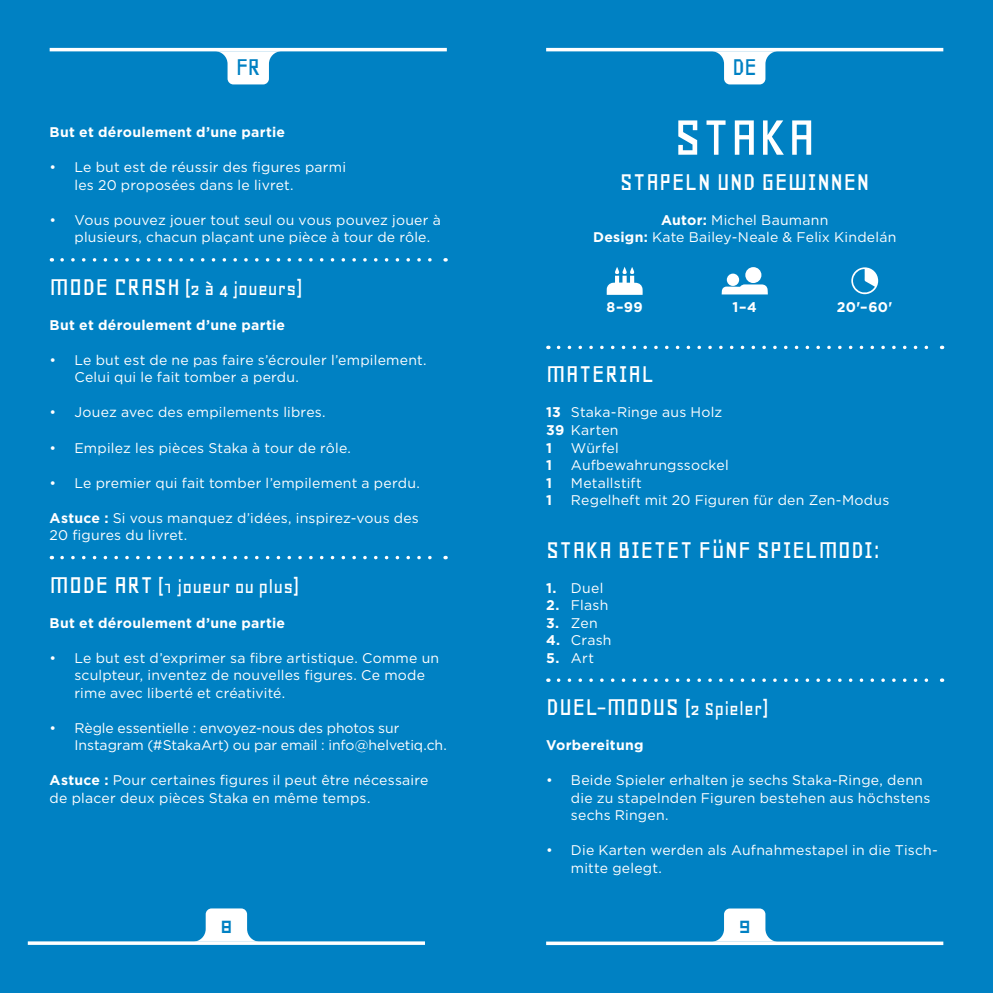
<style>
.page{position:relative;width:993px;height:993px;background:#fff}
.page>*{position:absolute;margin:0;border:0;box-sizing:border-box;transform-origin:0 0}
.t1{font:61.25px "Geo";letter-spacing:-.01em;color:#fff}
.t2{font:28px "Geo";color:#fff}
.t3{font:28px "Geo";color:#0081c3}
.t4{font:21px "Geo";color:#fff}
.t5{font:14px/17.5px "Gotham";letter-spacing:.015em;color:#fff}
.t6{font:700 14px "Gotham";letter-spacing:.02em;color:#fff}
.t7{font:14px/17.5px "Gotham";letter-spacing:-.005em;color:#fff}
.s1{font-size:28px}
.s2{font-size:24.5px}
.s3{font-weight:700}
.s4{font-size:21px}
</style>
<div class="page">
<div style="left:496px;top:0;width:496px;height:992px;background:#0081c3"></div>
<hr style="left:546px;top:48px;width:397px;height:3px;background:#fff">
<svg style="left:711px;top:51px;width:66px;height:33px"></svg>
<hr style="left:546px;top:941px;width:397px;height:3px;background:#fff">
<svg style="left:715px;top:908px;width:59px;height:33px"></svg>
<div style="left:0;top:0;width:496px;height:992px;background:#0081c3"></div>
<hr style="left:50px;top:48px;width:396px;height:3px;background:#fff">
<svg style="left:215px;top:51px;width:66px;height:33px"></svg>
<hr style="left:28px;top:941px;width:397px;height:3px;background:#fff">
<svg style="left:197px;top:908px;width:59px;height:33px"></svg>
<svg style="left:62px;top:258px;width:370px;height:3px"></svg>
<svg style="left:62px;top:555px;width:370px;height:4px"></svg>
<svg style="left:558px;top:345px;width:371px;height:4px"></svg>
<svg style="left:558px;top:678px;width:371px;height:3px"></svg>
<svg style="left:851px;top:267px;width:26px;height:27px"></svg>
<svg style="left:721px;top:284px;width:46px;height:10px"></svg>
<div style="left:745px;top:267px;width:16px;height:16px;background:#fff;border-radius:50%"></div>
<svg style="left:726px;top:273px;width:13px;height:13px"></svg>
<svg style="left:606px;top:267px;width:36px;height:28px"></svg>
<h2 class="t3" style="left:235px;top:52px;width:26px">FR</h2>
<h2 class="t3" style="left:732px;top:52px;width:26px">DE</h2>
<p class="t6" style="left:50px;top:123px;width:237px">But et déroulement d’une partie</p>
<p class="t5" style="left:74px;top:158px;width:273px;text-indent:-25px">• Le but est de réussir des figures parmi les 20 proposées dans le livret.</p>
<p class="t5" style="left:74px;top:211px;width:368px;text-indent:-25px">• Vous pouvez jouer tout seul ou vous pouvez jouer à plusieurs, chacun plaçant une pièce à tour de rôle.</p>
<h3 class="t4" style="left:50px;top:278px;width:253px"><span class="s1">MODE CRASH</span> <span class="s2">(</span>2 à 4 joueurs<span class="s2">)</span></h3>
<p class="t6" style="left:50px;top:315px;width:237px">But et déroulement d’une partie</p>
<p class="t5" style="left:74px;top:351px;width:353px;text-indent:-25px">• Le but est de ne pas faire s’écrouler l’empilement.<br>Celui qui le fait tomber a perdu.</p>
<p class="t5" style="left:50px;top:403px;width:277px">• Jouez avec des empilements libres.</p>
<p class="t5" style="left:50px;top:438px;width:303px">• Empilez les pièces Staka à tour de rôle.</p>
<p class="t5" style="left:50px;top:473px;width:371px">• Le premier qui fait tomber l’empilement a perdu.</p>
<p class="t5" style="left:50px;top:508px;width:370px"><span class="s3">Astuce :</span> Si vous manquez d’idées, inspirez-vous des<br>20 figures du livret.</p>
<h3 class="t4" style="left:50px;top:575px;width:250px"><span class="s1">MODE ART</span> <span class="s2">(</span>1 joueur ou plus<span class="s2">)</span></h3>
<p class="t6" style="left:50px;top:613px;width:237px">But et déroulement d’une partie</p>
<p class="t5" style="left:74px;top:648px;width:366px;text-indent:-25px">• Le but est d’exprimer sa fibre artistique. Comme un sculpteur, inventez de nouvelles figures. Ce mode rime avec liberté et créativité.</p>
<p class="t7" style="left:74px;top:718px;width:374px;text-indent:-25px">• Règle essentielle : envoyez-nous des photos sur<br>Instagram (#StakaArt) ou par email : info@helvetiq.ch.</p>
<p class="t5" style="left:50px;top:771px;width:380px"><span class="s3">Astuce :</span> Pour certaines figures il peut être nécessaire de placer deux pièces Staka en même temps.</p>
<h1 class="t1" style="left:673px;top:105px;width:144px">STAKA</h1>
<h2 class="t2" style="left:619px;top:167px;width:251px">STAPELN UND GEWINNEN</h2>
<p class="t5" style="left:593px;top:211px;width:305px;text-align:center"><span class="s3">Autor:</span> Michel Baumann<br><span class="s3">Design:</span> Kate Bailey-Neale &amp; Felix Kindelán</p>
<p class="t6" style="left:606px;top:298px;width:38px">8–99</p>
<p class="t6" style="left:732px;top:298px;width:26px">1–4</p>
<p class="t6" style="left:836px;top:298px;width:57px">20'–60'</p>
<h2 class="t2" style="left:546px;top:360px;width:110px">MATERIAL</h2>
<p class="t5" style="left:546px;top:403px;width:177px"><span class="s3">13</span> Staka-Ringe aus Holz<br><span class="s3">39</span> Karten<br><span class="s3">1</span></p>
<p class="t5" style="left:570px;top:438px;width:49px">Würfel</p>
<p class="t6" style="left:546px;top:455px;width:7px">1</p>
<p class="t5" style="left:570px;top:456px;width:159px">Aufbewahrungssockel</p>
<p class="t6" style="left:546px;top:473px;width:7px">1</p>
<p class="t5" style="left:570px;top:473px;width:72px">Metallstift</p>
<p class="t6" style="left:546px;top:490px;width:7px">1</p>
<p class="t5" style="left:570px;top:491px;width:320px">Regelheft mit 20 Figuren für den Zen-Modus</p>
<h2 class="t2" style="left:546px;top:535px;width:335px">STAKA BIETET FüNF SPIELMODI:</h2>
<p class="t5" style="left:546px;top:578px;width:59px"><span class="s3">1.</span> Duel</p>
<p class="t5" style="left:546px;top:596px;width:64px"><span class="s3">2.</span> Flash</p>
<p class="t5" style="left:546px;top:613px;width:53px"><span class="s3">3.</span> Zen</p>
<p class="t5" style="left:546px;top:631px;width:67px"><span class="s3">4.</span> Crash</p>
<p class="t5" style="left:546px;top:648px;width:49px"><span class="s3">5.</span> Art</p>
<h2 class="t2" style="left:546px;top:692px;width:223px">DUEL-MODUS <span class="s2">(</span><span class="s4">2 Spieler</span><span class="s2">)</span></h2>
<p class="t6" style="left:546px;top:735px;width:99px">Vorbereitung</p>
<p class="t5" style="left:570px;top:771px;width:361px;text-indent:-25px">• Beide Spieler erhalten je sechs Staka-Ringe, denn die zu stapelnden Figuren bestehen aus höchstens sechs Ringen.</p>
<p class="t5" style="left:570px;top:841px;width:368px;text-indent:-25px">• Die Karten werden als Aufnahmestapel in die Tisch&shy;mitte gelegt.</p>
<h2 class="t3" style="left:219px;top:910px;width:15px">8</h2>
<h2 class="t3" style="left:737px;top:910px;width:15px">9</h2>
</div>
